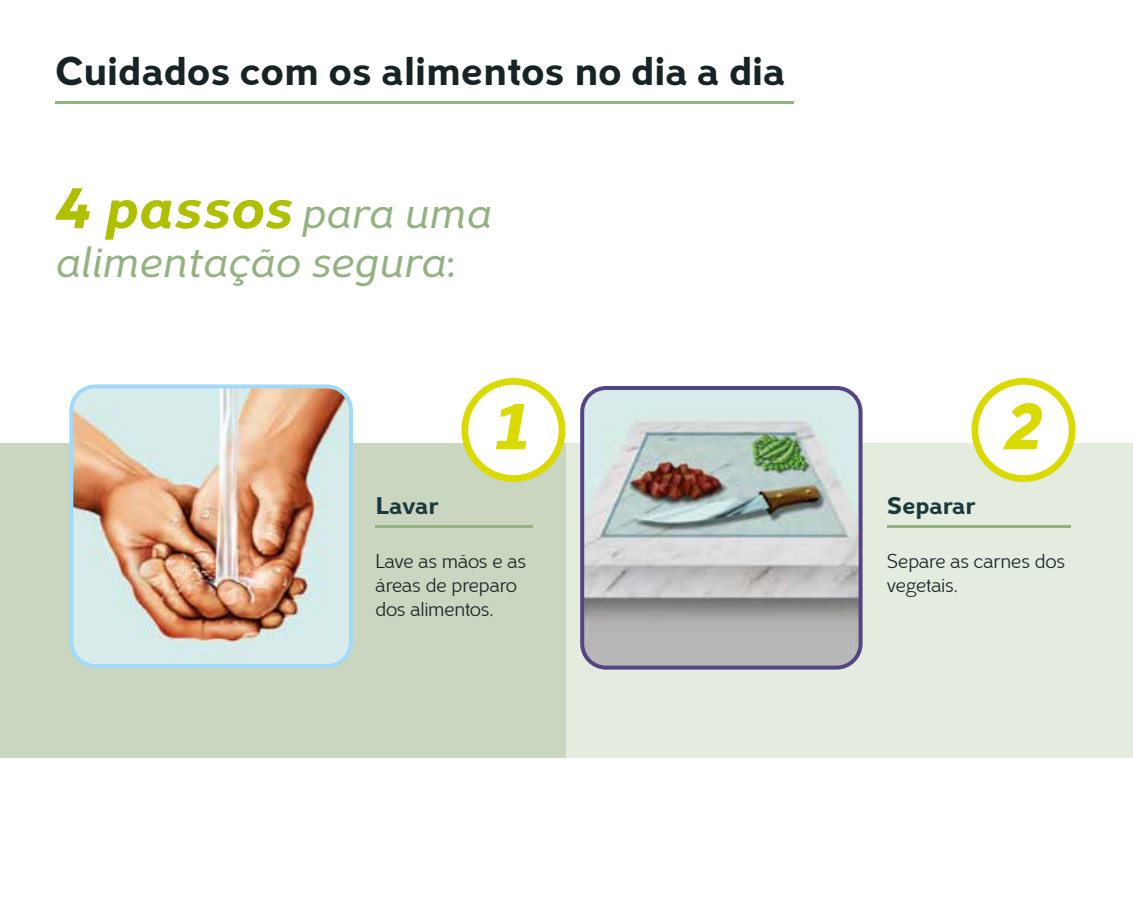
<style>
.page{position:relative;width:1133px;height:906px;background:#fff}
.page>*{position:absolute;margin:0;border:0;box-sizing:border-box;transform-origin:0 0}
.t1{font:64.6px "Carmen Forte Italica";color:#dada00}
.t2{font:57.2px "Carmen Forte Italica";color:#aec000}
.t3{font:43.6px "Carmen Regular Italica";color:#93b181}
.t4{font:40px "Carmen Forte";color:#182326}
.t5{font:24px "Carmen Forte";color:#1a393d}
.t6{font:20px/24px "Carmen Leve";color:#182326}
.s1{font-family:"Carmen Regular Italica";font-size:43.6px;color:#93b181}
</style>
<div class="page">
<div style="left:565px;top:443px;width:568px;height:315px;background:#e4ebdf"></div>
<div style="left:0;top:443px;width:565px;height:315px;background:#cad6bf"></div>
<img style="left:69px;top:384px;width:284px;height:284px">
<hr style="left:375px;top:525px;width:158px;height:2px;background:#93b181">
<hr style="left:887px;top:525px;width:183px;height:2px;background:#93b181">
<hr style="left:55px;top:102px;width:739px;height:2px;background:#93b181">
<svg style="left:461px;top:378px;width:104px;height:104px"></svg>
<svg style="left:971px;top:378px;width:104px;height:104px"></svg>
<svg style="left:580px;top:386px;width:282px;height:284px;background:#b3b9b9"></svg>
<h3 class="t4" style="left:55px;top:46px;width:732px">Cuidados com os alimentos no dia a dia</h3>
<h2 class="t2" style="left:55px;top:172px;width:438px">4 passos <span class="s1">para uma</span></h2>
<h3 class="t3" style="left:55px;top:238px;width:400px">alimentação segura:</h3>
<h1 class="t1" style="left:496px;top:386px;width:34px">1</h1>
<h1 class="t1" style="left:1004px;top:386px;width:37px">2</h1>
<p class="t5" style="left:375px;top:491px;width:65px">Lavar</p>
<p class="t5" style="left:887px;top:491px;width:90px">Separar</p>
<p class="t6" style="left:375px;top:550px;width:152px">Lave as mãos e as áreas de preparo dos alimentos.</p>
<p class="t6" style="left:887px;top:550px;width:180px">Separe as carnes dos vegetais.</p>
</div>
